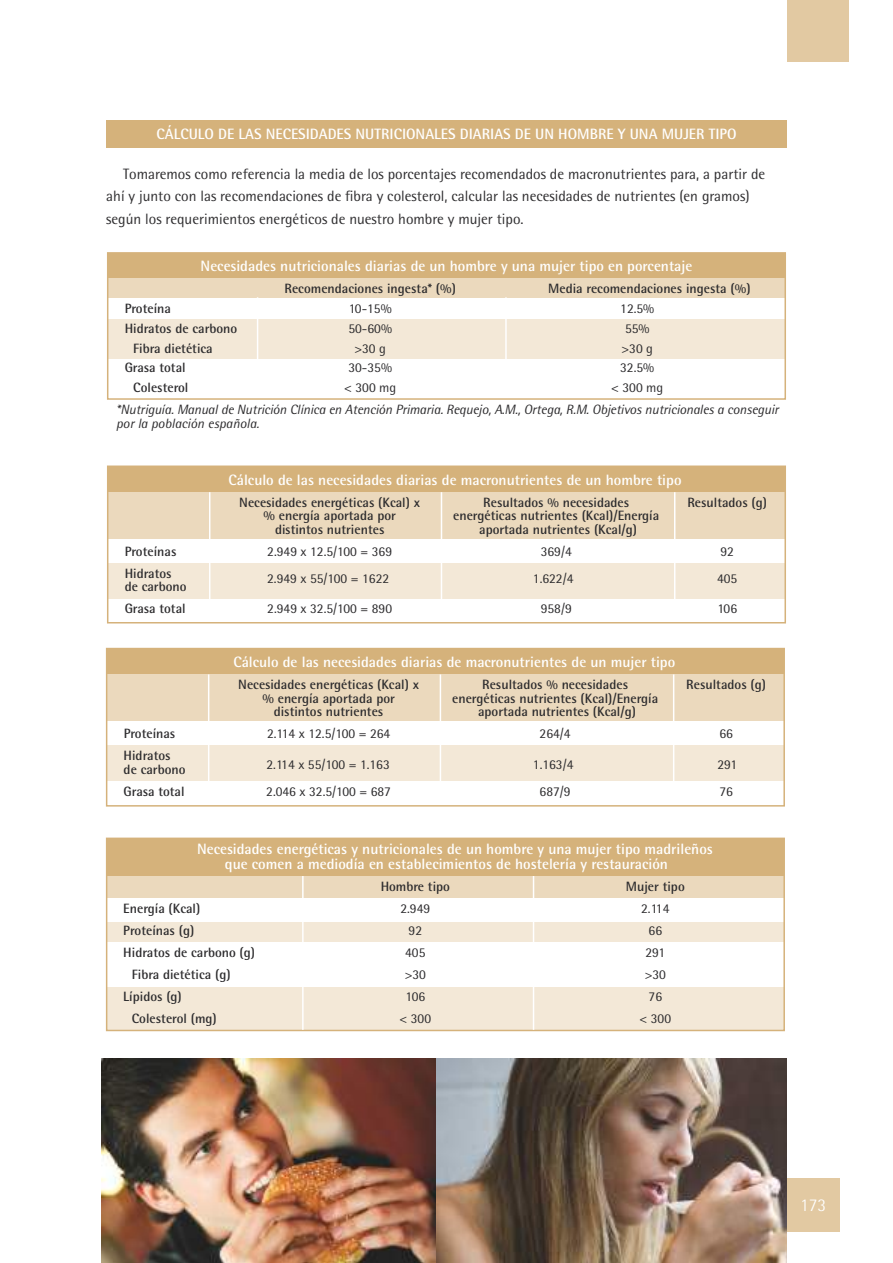
<style>
.page{position:relative;width:893px;height:1263px;background:#fff}
.page>*{position:absolute;margin:0;border:0;box-sizing:border-box;transform-origin:0 0}
.t1{font:300 18px "Rotis Semi Sans";color:#fff}
.t2{font:700 15px/15px "Rotis Semi Sans";color:#fff}
.t3{font:15px/22.5px "Rotis Semi Sans";color:#2d2c2e}
.t4{font:700 13.5px/13.5px "Rotis Semi Sans";color:#2d2c2e}
.t5{font:13.5px "Rotis Semi Sans";color:#2d2c2e}
.t6{font:italic 13.5px/13.5px "Rotis Semi Sans";letter-spacing:-.01em;color:#2d2c2e}
</style>
<div class="page">
<div style="left:106px;top:120px;width:681px;height:27px;background:#d5b27b"></div>
<div style="left:787px;top:1178px;width:53px;height:53px;background:#e2c9a2"></div>
<div style="left:787px;top:0;width:61px;height:62px;background:#e2c9a2"></div>
<div style="left:108px;top:253px;width:677px;height:26px;background:#d5b27b"></div>
<div style="left:108px;top:279px;width:677px;height:19px;background:#ebd9bd"></div>
<div style="left:108px;top:319px;width:677px;height:39px;background:#f3e8d7"></div>
<hr style="left:257px;top:297px;width:1px;height:100px;background:#fff">
<hr style="left:505px;top:297px;width:2px;height:100px;background:#fff">
<div style="left:107px;top:252px;width:679px;height:148px;border:2px solid #d5b27b"></div>
<div style="left:108px;top:563px;width:677px;height:35px;background:#f3e8d7"></div>
<div style="left:108px;top:466px;width:677px;height:27px;background:#d5b27b"></div>
<div style="left:108px;top:492px;width:677px;height:46px;background:#ebd9bd"></div>
<hr style="left:209px;top:492px;width:1px;height:150px;background:#fff">
<hr style="left:441px;top:492px;width:1px;height:150px;background:#fff">
<hr style="left:674px;top:492px;width:1px;height:150px;background:#fff">
<div style="left:107px;top:465px;width:679px;height:158px;border:2px solid #d5b27b"></div>
<div style="left:107px;top:746px;width:677px;height:35px;background:#f3e8d7"></div>
<div style="left:107px;top:648px;width:677px;height:27px;background:#d5b27b"></div>
<div style="left:107px;top:674px;width:677px;height:47px;background:#ebd9bd"></div>
<hr style="left:208px;top:674px;width:1px;height:150px;background:#fff">
<hr style="left:440px;top:674px;width:1px;height:150px;background:#fff">
<hr style="left:673px;top:674px;width:1px;height:150px;background:#fff">
<div style="left:106px;top:648px;width:679px;height:158px;border:2px solid #d5b27b"></div>
<div style="left:107px;top:875px;width:677px;height:23px;background:#ebd9bd"></div>
<div style="left:107px;top:922px;width:677px;height:20px;background:#f3e8d7"></div>
<div style="left:107px;top:987px;width:677px;height:44px;background:#f3e8d7"></div>
<div style="left:107px;top:839px;width:677px;height:37px;background:#d5b27b"></div>
<div style="left:106px;top:837px;width:679px;height:194px;border:2px solid #d5b27b"></div>
<hr style="left:302px;top:876px;width:2px;height:154px;background:#fff">
<hr style="left:533px;top:876px;width:1px;height:154px;background:#fff">
<img style="left:101px;top:1059px;width:686px;height:204px">
<p class="t2" style="left:156px;top:126px;width:582px">CÁLCULO DE LAS NECESIDADES NUTRICIONALES DIARIAS DE UN HOMBRE Y UNA MUJER TIPO</p>
<p class="t3" style="left:106px;top:162px;width:660px;text-indent:17px">Tomaremos como referencia la media de los porcentajes recomendados de macronutrientes para, a partir de ahí y junto con las recomendaciones de fibra y colesterol, calcular las necesidades de nutrientes (en gramos) según los requerimientos energéticos de nuestro hombre y mujer tipo.</p>
<p class="t2" style="left:201px;top:259px;width:493px">Necesidades nutricionales diarias de un hombre y una mujer tipo en porcentaje</p>
<p class="t4" style="left:285px;top:281px;width:173px">Recomendaciones ingesta* (%)</p>
<p class="t4" style="left:548px;top:281px;width:204px">Media recomendaciones ingesta (%)</p>
<p class="t4" style="left:125px;top:301px;width:48px">Proteína</p>
<p class="t5" style="left:349px;top:300px;width:45px">10-15%</p>
<p class="t5" style="left:620px;top:300px;width:36px">12.5%</p>
<p class="t4" style="left:125px;top:321px;width:114px">Hidratos de carbono</p>
<p class="t5" style="left:348px;top:320px;width:45px">50-60%</p>
<p class="t5" style="left:625px;top:320px;width:26px">55%</p>
<p class="t4" style="left:133px;top:341px;width:81px">Fibra dietética</p>
<p class="t5" style="left:354px;top:340px;width:33px">&gt;30 g</p>
<p class="t5" style="left:621px;top:340px;width:33px">&gt;30 g</p>
<p class="t4" style="left:125px;top:361px;width:62px">Grasa total</p>
<p class="t5" style="left:348px;top:360px;width:45px">30-35%</p>
<p class="t5" style="left:620px;top:360px;width:36px">32.5%</p>
<p class="t4" style="left:133px;top:381px;width:57px">Colesterol</p>
<p class="t5" style="left:344px;top:380px;width:54px">&lt; 300 mg</p>
<p class="t5" style="left:611px;top:380px;width:54px">&lt; 300 mg</p>
<p class="t6" style="left:116px;top:403px;width:664px">*Nutriguía. Manual de Nutrición Clínica en Atención Primaria. Requejo, A.M., Ortega, R.M. Objetivos nutricionales a conseguir por la población española.</p>
<p class="t2" style="left:228px;top:472px;width:454px">Cálculo de las necesidades diarias de macronutrientes de un hombre tipo</p>
<p class="t4" style="left:239px;top:495px;width:182px">Necesidades energéticas (Kcal) x</p>
<p class="t4" style="left:483px;top:495px;width:147px">Resultados % necesidades</p>
<p class="t4" style="left:687px;top:495px;width:81px">Resultados (g)</p>
<p class="t4" style="left:264px;top:509px;width:134px">% energía aportada por</p>
<p class="t4" style="left:453px;top:509px;width:208px">energéticas nutrientes (Kcal)/Energía</p>
<p class="t4" style="left:275px;top:522px;width:111px">distintos nutrientes</p>
<p class="t4" style="left:479px;top:522px;width:159px">aportada nutrientes (Kcal/g)</p>
<p class="t4" style="left:125px;top:544px;width:53px">Proteínas</p>
<p class="t5" style="left:267px;top:543px;width:126px">2.949 x 12.5/100 = 369</p>
<p class="t5" style="left:541px;top:543px;width:33px">369/4</p>
<p class="t5" style="left:720px;top:543px;width:15px">92</p>
<p class="t4" style="left:125px;top:566px;width:63px">Hidratos de carbono</p>
<p class="t4" style="left:125px;top:602px;width:62px">Grasa total</p>
<p class="t5" style="left:267px;top:601px;width:126px">2.949 x 32.5/100 = 890</p>
<p class="t5" style="left:541px;top:601px;width:33px">958/9</p>
<p class="t5" style="left:717px;top:601px;width:21px">106</p>
<p class="t5" style="left:267px;top:571px;width:124px">2.949 x 55/100 = 1622</p>
<p class="t5" style="left:533px;top:571px;width:42px">1.622/4</p>
<p class="t5" style="left:717px;top:571px;width:22px">405</p>
<p class="t2" style="left:233px;top:654px;width:443px">Cálculo de las necesidades diarias de macronutrientes de un mujer tipo</p>
<p class="t4" style="left:238px;top:678px;width:182px">Necesidades energéticas (Kcal) x</p>
<p class="t4" style="left:482px;top:678px;width:147px">Resultados % necesidades</p>
<p class="t4" style="left:686px;top:678px;width:81px">Resultados (g)</p>
<p class="t4" style="left:262px;top:691px;width:134px">% energía aportada por</p>
<p class="t4" style="left:452px;top:691px;width:208px">energéticas nutrientes (Kcal)/Energía</p>
<p class="t4" style="left:274px;top:705px;width:111px">distintos nutrientes</p>
<p class="t4" style="left:478px;top:705px;width:159px">aportada nutrientes (Kcal/g)</p>
<p class="t4" style="left:124px;top:727px;width:53px">Proteínas</p>
<p class="t5" style="left:267px;top:726px;width:125px">2.114 x 12.5/100 = 264</p>
<p class="t5" style="left:540px;top:726px;width:33px">264/4</p>
<p class="t5" style="left:719px;top:726px;width:15px">66</p>
<p class="t4" style="left:124px;top:749px;width:63px">Hidratos de carbono</p>
<p class="t4" style="left:124px;top:784px;width:62px">Grasa total</p>
<p class="t5" style="left:266px;top:783px;width:126px">2.046 x 32.5/100 = 687</p>
<p class="t5" style="left:540px;top:783px;width:33px">687/9</p>
<p class="t5" style="left:719px;top:783px;width:15px">76</p>
<p class="t5" style="left:267px;top:756px;width:125px">2.114 x 55/100 = 1.163</p>
<p class="t5" style="left:533px;top:756px;width:42px">1.163/4</p>
<p class="t5" style="left:717px;top:756px;width:21px">291</p>
<p class="t2" style="left:225px;top:842px;width:489px;text-indent:-28px">Necesidades energéticas y nutricionales de un hombre y una mujer tipo madrileños que comen a mediodía en establecimientos de hostelería y restauración</p>
<p class="t4" style="left:381px;top:880px;width:71px">Hombre tipo</p>
<p class="t4" style="left:626px;top:880px;width:60px">Mujer tipo</p>
<p class="t4" style="left:123px;top:902px;width:79px">Energía (Kcal)</p>
<p class="t5" style="left:400px;top:901px;width:31px">2.949</p>
<p class="t5" style="left:641px;top:901px;width:30px">2.114</p>
<p class="t4" style="left:123px;top:924px;width:73px">Proteínas (g)</p>
<p class="t5" style="left:409px;top:923px;width:15px">92</p>
<p class="t5" style="left:649px;top:923px;width:15px">66</p>
<p class="t4" style="left:123px;top:946px;width:133px">Hidratos de carbono (g)</p>
<p class="t5" style="left:405px;top:945px;width:22px">405</p>
<p class="t5" style="left:645px;top:945px;width:21px">291</p>
<p class="t4" style="left:132px;top:968px;width:100px">Fibra dietética (g)</p>
<p class="t5" style="left:405px;top:967px;width:23px">&gt;30</p>
<p class="t5" style="left:645px;top:967px;width:23px">&gt;30</p>
<p class="t4" style="left:123px;top:990px;width:60px">Lípidos (g)</p>
<p class="t5" style="left:405px;top:989px;width:21px">106</p>
<p class="t5" style="left:649px;top:989px;width:15px">76</p>
<p class="t4" style="left:132px;top:1012px;width:87px">Colesterol (mg)</p>
<p class="t5" style="left:400px;top:1011px;width:33px">&lt; 300</p>
<p class="t5" style="left:640px;top:1011px;width:33px">&lt; 300</p>
<h1 class="t1" style="left:800px;top:1195px;width:28px">173</h1>
</div>
